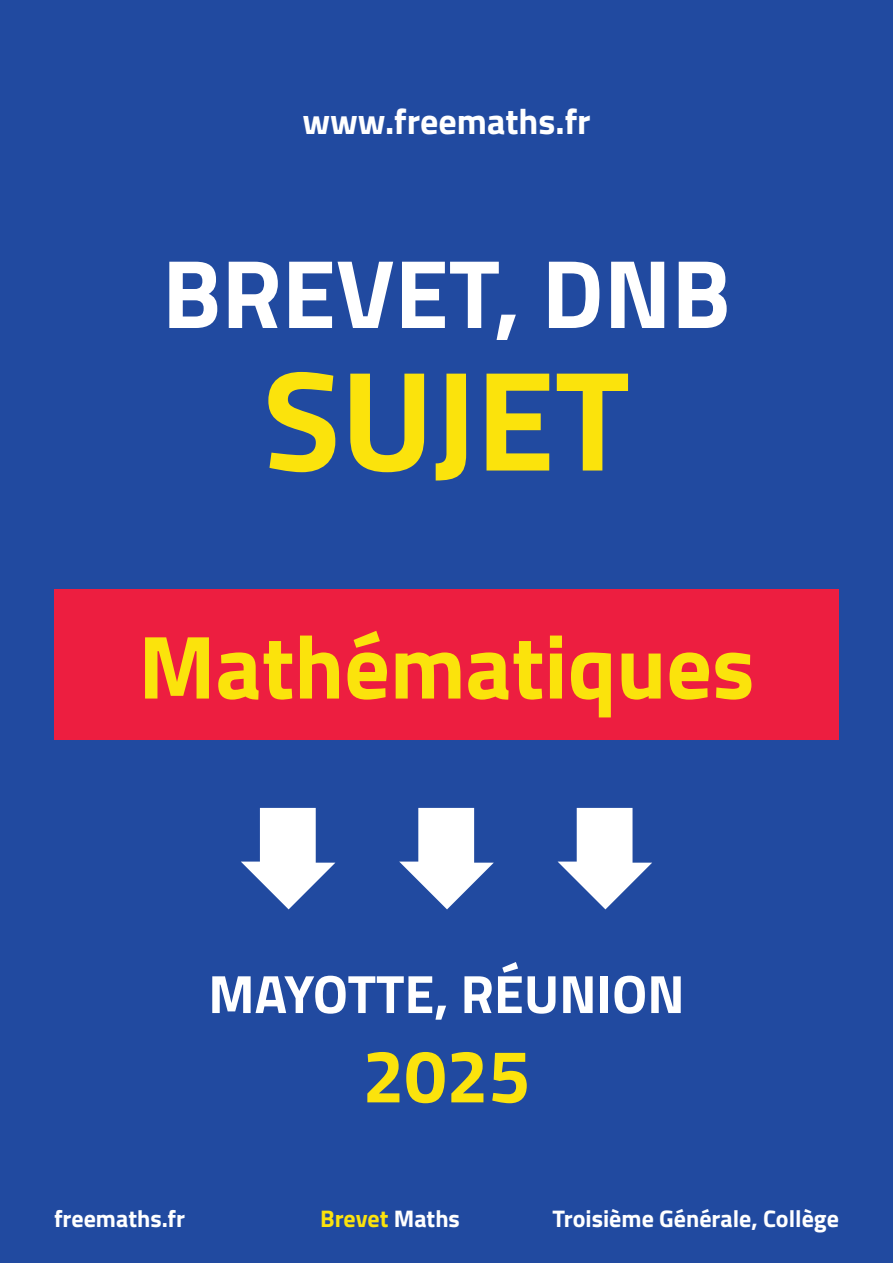
<style>
.page{position:relative;width:893px;height:1263px;background:#214aa0}
.page>*{position:absolute;margin:0;border:0;box-sizing:border-box;transform-origin:0 0}
.t1{font:700 142.5px "Titillium";color:#fbe30c}
.t2{font:700 97.5px "Titillium";color:#fff}
.t3{font:700 90px "Titillium";color:#fbe30c}
.t4{font:700 75px "Titillium";color:#fbe30c}
.t5{font:700 54px "Titillium";color:#fff}
.t6{font:700 36px "Titillium";color:#fff}
.t7{font:700 24px "Titillium";color:#fff}
.t8{font:700 24px "Titillium";color:#fbe30c}
.s1{color:#fff}
</style>
<div class="page">
<svg style="left:241px;top:808px;width:94px;height:101px"></svg>
<svg style="left:399px;top:808px;width:95px;height:101px"></svg>
<svg style="left:558px;top:808px;width:94px;height:101px"></svg>
<div style="left:54px;top:589px;width:785px;height:151px;background:#ed1e40"></div>
<h3 class="t6" style="left:302px;top:94px;width:290px">www.freemaths.fr</h3>
<h2 class="t2" style="left:162px;top:219px;width:570px">BREVET, DNB</h2>
<h1 class="t1" style="left:263px;top:312px;width:368px">SUJET</h1>
<h3 class="t3" style="left:138px;top:598px;width:618px">Mathématiques</h3>
<p class="t5" style="left:208px;top:953px;width:478px">MAYOTTE, RÉUNION</p>
<h3 class="t4" style="left:362px;top:1019px;width:169px">2025</h3>
<p class="t7" style="left:54px;top:1200px;width:133px">freemaths.fr</p>
<p class="t8" style="left:320px;top:1200px;width:141px">Brevet <span class="s1">Maths</span></p>
<p class="t7" style="left:552px;top:1200px;width:288px">Troisième Générale, Collège</p>
</div>
